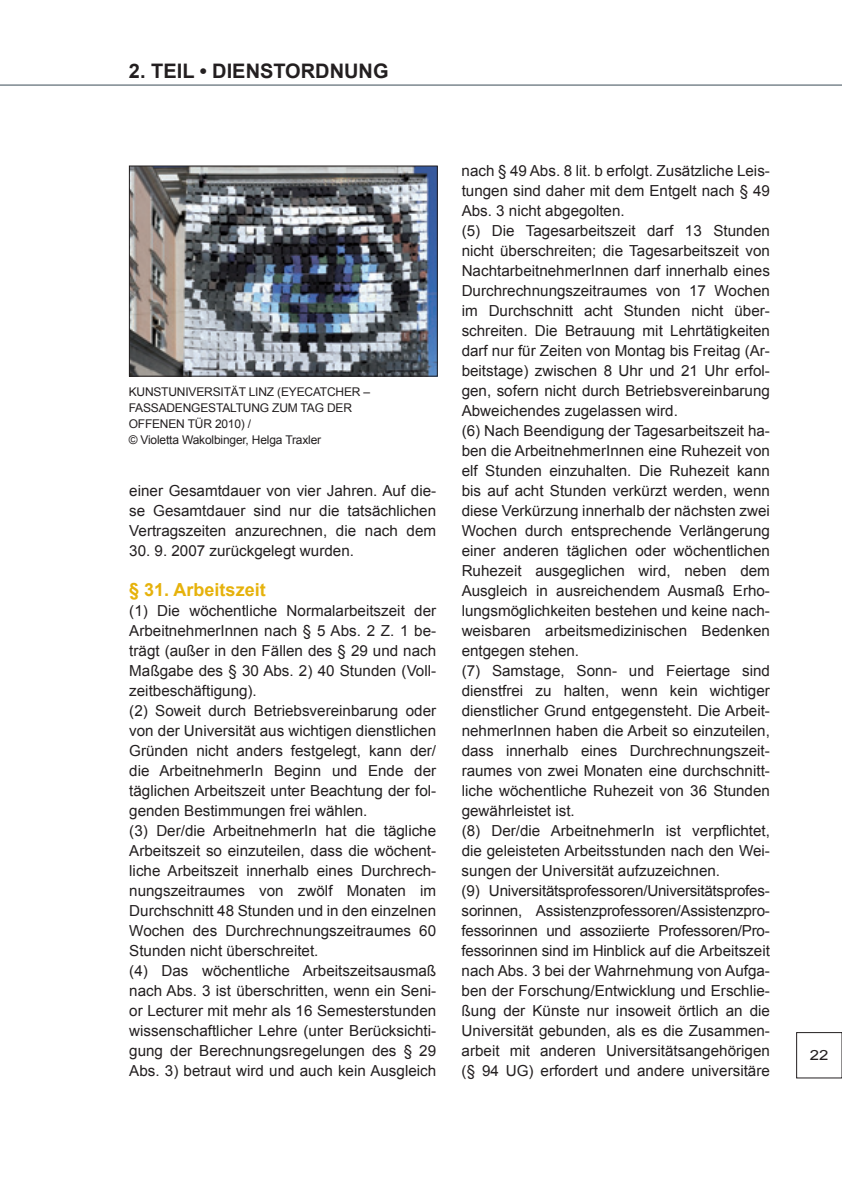
<style>
.page{position:relative;width:842px;height:1191px;background:#fff}
.page>*{position:absolute;margin:0;border:0;box-sizing:border-box;transform-origin:0 0}
.t1{font:700 20px "Arial";color:#231f20}
.t2{font:700 18px "Arial";color:#e6b20c}
.t3{font:15.2px/20px "Arial";color:#231f20}
.t4{font:14px "Arial";color:#231f20;scale:1.2 1}
.t5{font:12px/16px "Arial";letter-spacing:-.015em;color:#231f20}
</style>
<div class="page">
<div style="left:796px;top:1032px;width:46px;height:46px;border:1px solid #231f20"></div>
<svg style="left:0;top:84px;width:842px;height:1px"></svg>
<img style="left:131px;top:168px;width:305px;height:206px">
<div style="left:129px;top:166px;width:309px;height:210px;border:1px solid #231f20"></div>
<h1 class="t1" style="left:129px;top:58px;width:261px">2. TEIL • DIENSTORDNUNG</h1>
<p class="t5" style="left:129px;top:384px;width:243px">Ku nstu niversität Linz (eyecatcher –<br>Fassaden-g estaltu ng zum tag der<br>off</p>
<p class="t5" style="left:129px;top:416px;width:194px;text-indent:23px">enen tür 2010) /<br>© Violetta Wakolbinger, Helga Traxler</p>
<p class="t3" style="left:129px;top:481px;width:308px;text-align:justify">einer Gesamtdauer von vier Jahren. Auf die&shy;se Gesamtdauer sind nur die tatsächlichen Vertragszeiten anzurechnen, die nach dem</p>
<p class="t3" style="left:129px;top:541px;width:226px">30. 9. 2007 zurückgelegt wurden.</p>
<p class="t2" style="left:129px;top:578px;width:138px">§ 31. ARBEITSZEIT</p>
<p class="t3" style="left:129px;top:601px;width:309px">(1) Die wöchentliche Normalarbeitszeit der ArbeitnehmerI nnen nach § 5 Abs. 2 Z. 1 be&shy;trägt (außer in den Fällen des § 29 und nach Maßgabe des § 30 Abs. 2) 40 Stunden (Voll&shy;zeitbeschäftigung).<br>(2) Soweit durch Betriebsvereinbarung oder von der Universität aus wichtigen dienstlichen Gründen nicht anders festgelegt, kann der/ die ArbeitnehmerI n Beginn und Ende der täglichen Arbeitszeit unter Beachtung der fol&shy;genden Bestimmungen frei wählen.<br>(3) Der/die ArbeitnehmerI n hat die tägliche Arbeitszeit so einzuteilen, dass die wöchent&shy;liche Arbeitszeit innerhalb eines Durchrech&shy;nungszeitraumes von zwölf Monaten im Durchschnitt 48 Stunden und in den einzelnen Wochen des Durchrechnungszeitraumes 60<br>Stunden nicht überschreitet.<br>(4) Das wöchentliche Arbeitszeitsausmaß nach Abs. 3 ist überschritten, wenn ein Seni&shy;or Lecturer mit mehr als 16 Semesterstunden wissenschaftlicher Lehre (unter Berücksichti&shy;gung der Berechnungsregelungen des § 29<br>Abs. 3) betraut wird und auch kein Ausgleich</p>
<p class="t3" style="left:462px;top:161px;width:310px">nach § 49 Abs. 8 lit. b erfolgt. Zusätzliche Leis&shy;tungen sind daher mit dem Entgelt nach § 49<br>Abs. 3 nicht abgegolten.<br>(5) Die Tagesarbeitszeit darf 13 Stunden nicht überschreiten; die Tagesarbeitszeit von NachtarbeitnehmerI nnen darf innerhalb eines Durchrechnungszeitraumes von 17 Wochen im Durchschnitt acht Stunden nicht über&shy;schreiten. Die Betrauung mit Lehrtätigkeiten darf nur für Zeiten von Montag bis Freitag (Ar&shy;beitstage) zwischen 8 Uhr und 21 Uhr erfol&shy;gen, sofern nicht durch Betriebsvereinbarung Abweichendes zugelassen wird.<br>(6) Nach Beendigung der Tagesarbeitszeit ha&shy;ben die ArbeitnehmerI nnen eine Ruhezeit von elf Stunden einzuhalten. Die Ruhezeit kann bis auf acht Stunden verkürzt werden, wenn diese Verkürzung innerhalb der nächsten zwei Wochen durch entsprechende Verlängerung einer anderen täglichen oder wöchentlichen Ruhezeit ausgeglichen wird, neben dem Ausgleich in ausreichendem Ausmaß Erho&shy;lungsmöglichkeiten bestehen und keine nach&shy;weisbaren arbeitsmedizinischen Bedenken entgegen stehen.<br>(7) Samstage, Sonn- und Feiertage sind dienstfrei zu halten, wenn kein wichtiger dienstlicher Grund entgegensteht. Die Arbeit&shy;nehmerI nnen haben die Arbeit so einzuteilen, dass innerhalb eines Durchrechnungszeit&shy;raumes von zwei Monaten eine durchschnitt&shy;liche wöchentliche Ruhezeit von 36 Stunden gewährleistet ist.<br>(8) Der/die ArbeitnehmerI n ist verpflichtet, die geleisteten Arbeitsstunden nach den Wei&shy;sungen der Universität aufzuzeichnen.<br>(9) Universitätsprofessoren/Universitätsprofes-- sorinnen, Assistenzprofessoren/Assistenzpro&shy;fessorinnen und assoziierte Professoren/Pro&shy;fessorinnen sind im Hinblick auf die Arbeitszeit nach Abs. 3 bei der Wahrnehmung von Aufga&shy;ben der Forschung/Entwicklung und Erschlie&shy;ßung der Künste nur insoweit örtlich an die Universität gebunden, als es die Zusammen&shy;arbeit mit anderen Universitätsangehörigen (§ 94 UG) erfordert und andere universitäre</p>
<p class="t4" style="left:810px;top:1046px;width:17px">22</p>
</div>
